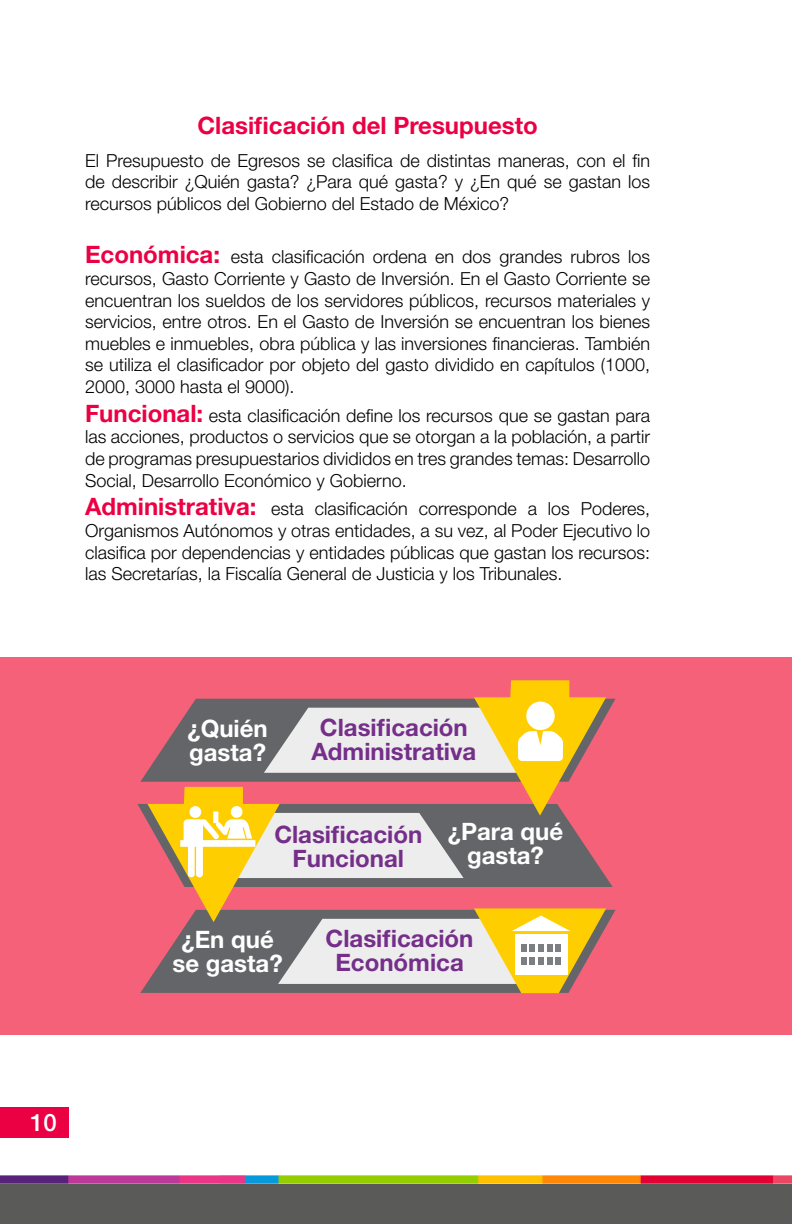
<style>
.page{position:relative;width:792px;height:1224px;background:#fff}
.page>*{position:absolute;margin:0;border:0;box-sizing:border-box;transform-origin:0 0}
.t1{font:700 24px/24px "Helvetica Neue LT Std";color:#752f8a;text-align:center}
.t2{font:700 24px/24px "Helvetica Neue LT Std";color:#fff;text-align:center}
.t3{font:700 24px "Helvetica Neue LT Std";color:#ec0044}
.t4{font:500 24px "Helvetica Neue LT Std";color:#fff}
.t5{font:300 18px/21.6px "Helvetica Neue LT Std";color:#000;text-align:justify}
.s1{font-weight:700;font-size:24px;color:#ec0044}
</style>
<div class="page">
<div style="left:0;top:1107px;width:68px;height:31px;background:#ec0044"></div>
<div style="left:0;top:1184px;width:792px;height:40px;background:#5a5a59"></div>
<img style="left:0;top:1175px;width:792px;height:8px">
<div style="left:0;top:657px;width:792px;height:378px;background:#f46178"></div>
<svg style="left:147px;top:680px;width:459px;height:313px"></svg>
<h1 class="t3" style="left:197px;top:111px;width:342px">Clasificación del Presupuesto</h1>
<p class="t5" style="left:85px;top:149px;width:567px">El Presupuesto de Egresos se clasifica de distintas maneras, con el fin de describir ¿Quién gasta? ¿Para qué gasta? y ¿En qué se gastan los recursos públicos del Gobierno del Estado de México?</p>
<p class="t5" style="left:85px;top:246px;width:567px"><span class="s1">Económica:</span> esta clasificación ordena en dos grandes rubros los recursos, Gasto Corriente y Gasto de Inversión. En el Gasto Corriente se encuentran los sueldos de los servidores públicos, recursos materiales y servicios, entre otros. En el Gasto de Inversión se encuentran los bienes muebles e inmuebles, obra pública y las inversiones financieras. También se utiliza el clasificador por objeto del gasto dividido en capítulos (1000, 2000, 3000 hasta el 9000).</p>
<p class="t5" style="left:85px;top:404px;width:567px"><span class="s1">Funcional:</span> esta clasificación define los recursos que se gastan para las acciones, productos o servicios que se otorgan a la población, a partir de programas presupuestarios divididos en tres grandes temas: Desarrollo Social, Desarrollo Económico y Gobierno.</p>
<p class="t5" style="left:85px;top:498px;width:567px"><span class="s1">Administrativa:</span> esta clasificación corresponde a los Poderes, Organismos Autónomos y otras entidades, a su vez, al Poder Ejecutivo lo clasifica por dependencias y entidades públicas que gastan los recursos: las Secretarías, la Fiscalía General de Justicia y los Tribunales.</p>
<h1 class="t2" style="left:187px;top:715px;width:82px;text-align:left">¿Quién gasta?</h1>
<h1 class="t1" style="left:312px;top:715px;width:166px">Clasificación<br>Administrativa</h1>
<h1 class="t1" style="left:274px;top:822px;width:149px">Clasificación<br>Funcional</h1>
<h1 class="t2" style="left:448px;top:819px;width:117px">¿Para qué gasta?</h1>
<h1 class="t2" style="left:172px;top:927px;width:112px">¿En qué se gasta?</h1>
<h1 class="t1" style="left:326px;top:926px;width:149px">Clasificación<br>Económica</h1>
<h1 class="t4" style="left:30px;top:1108px;width:28px">10</h1>
</div>
